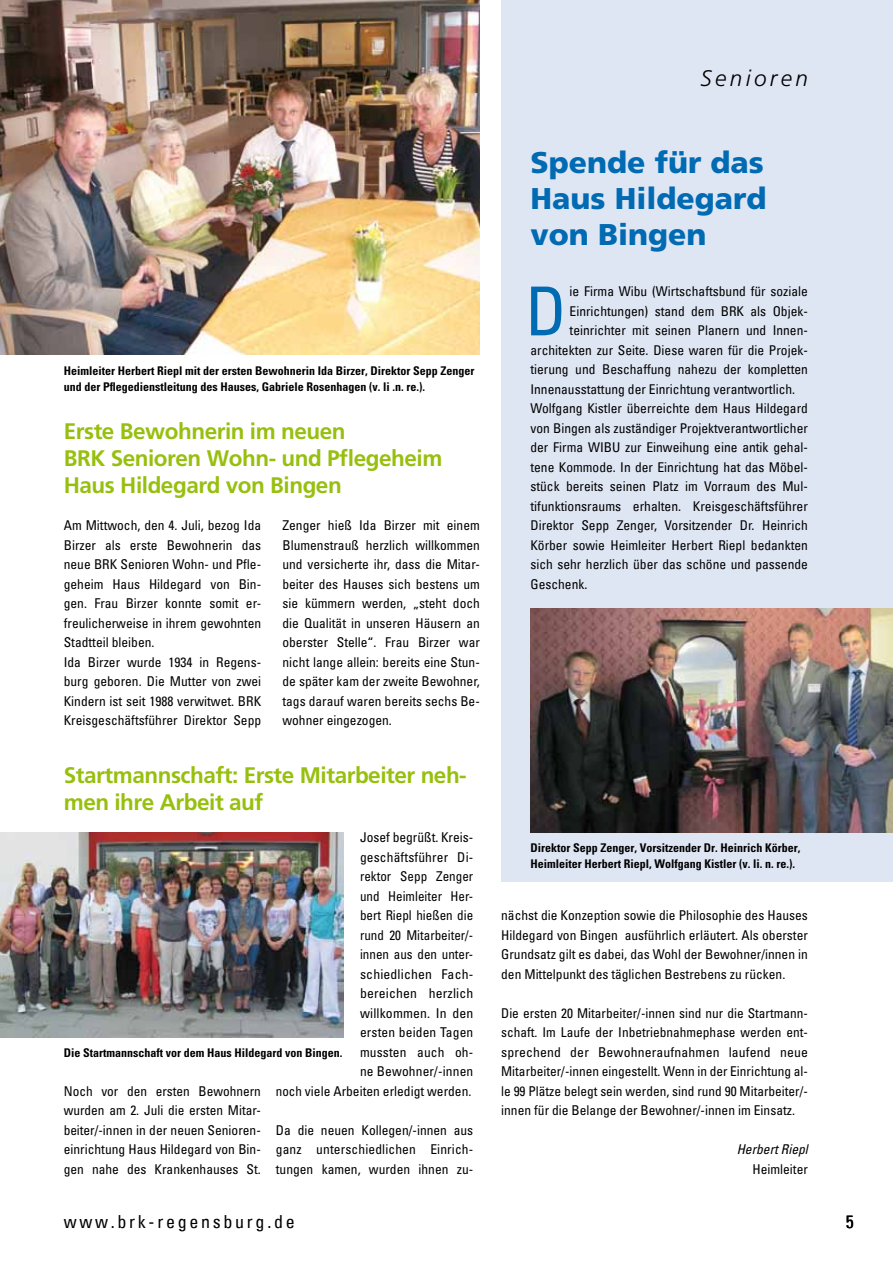
<style>
.page{position:relative;width:893px;height:1263px;background:#fff}
.page>*{position:absolute;margin:0;border:0;box-sizing:border-box;transform-origin:0 0}
.t1{font:condensed 67.5px "Univers LT";color:#006ab3}
.t2{font:900 30px/36px "Frutiger";color:#006ab3;text-align:justify}
.t3{font:700 22.5px/27px "Frutiger";letter-spacing:-.02em;color:#97bf0d}
.t4{font:italic 300 22.5px "Frutiger";letter-spacing:.15em;color:#000}
.t5{font:condensed 18px "Univers LT";letter-spacing:.15em;color:#000}
.t6{font:condensed 13.5px/19.5px "Univers";color:#000;text-align:justify}
.t7{font:condensed 13.5px "Univers LT";color:#000}
.t8{font:italic condensed 13.5px "Univers";color:#000}
.t9{font:700 condensed 12px/16.5px "Univers";color:#000}
</style>
<div class="page">
<div style="left:501px;top:0;width:392px;height:881px;background:#dfe6f3"></div>
<img style="left:0;top:0;width:480px;height:355px">
<img style="left:0;top:832px;width:343px;height:205px">
<img style="left:530px;top:608px;width:363px;height:224px">
<h3 class="t4" style="left:700px;top:66px;width:109px">Senioren</h3>
<p class="t9" style="left:64px;top:362px;width:412px">Heimleiter Herbert Riepl mit der ersten Bewohnerin Ida Birzer, Direktor Sepp Zenger und der Pflegedienstleitung des Hauses, Gabriele Rosenhagen (v. li .n. re.).</p>
<h3 class="t3" style="left:64px;top:417px;width:380px">Erste Bewohnerin im neuen<br>BRK Senioren Wohn- und Pflegeheim<br>Haus Hildegard von Bingen</h3>
<p class="t6" style="left:64px;top:515px;width:199px;text-align:left">Am Mittwoch, den 4. Juli, bezog Ida<br>Birzer als erste Bewohnerin das neue BRK Senioren Wohn- und Pfle&shy;geheim Haus Hildegard von Bin&shy;gen. Frau Birzer konnte somit er&shy;freulicherweise in ihrem gewohnten<br>Stadtteil bleiben.<br>Ida Birzer wurde 1934 in Regens&shy;burg geboren. Die Mutter von zwei<br>Kindern ist seit 1988 verwitwet. BRK<br>Kreisgeschäftsführer Direktor Sepp</p>
<p class="t6" style="left:282px;top:515px;width:199px">Zenger hieß Ida Birzer mit einem Blumenstrauß herzlich willkommen und versicherte ihr, dass die Mitar&shy;beiter des Hauses sich bestens um sie kümmern werden, „steht doch die Qualität in unseren Häusern an oberster Stelle“. Frau Birzer war nicht lange allein: bereits eine Stun&shy;de später kam der zweite Bewohner, tags darauf waren bereits sechs Be&shy;wohner eingezogen.</p>
<h3 class="t3" style="left:64px;top:762px;width:404px">Startmannschaft: Erste Mitarbeiter neh&shy;men ihre Arbeit auf</h3>
<p class="t6" style="left:276px;top:827px;width:199px;text-align:right">Josef begrüßt. Kreis&shy;geschäftsführer Di-<br>rektor Sepp Zenger<br>und Heimleiter Her-<br>bert Riepl hießen die<br>rund 20 Mitarbeiter/-<br>innen aus den unter-<br>schiedlichen Fach-<br>bereichen herzlich<br>willkommen. In den<br>ersten beiden Tagen<br>mussten auch oh-<br>ne Bewohner/-innen<br>noch viele Arbeiten erledigt werden.</p>
<p class="t6" style="left:276px;top:1120px;width:199px">Da die neuen Kollegen/-innen aus ganz unterschiedlichen Einrich&shy;tungen kamen, wurden ihnen zu-</p>
<p class="t9" style="left:64px;top:1045px;width:280px">Die Startmannschaft vor dem Haus Hildegard von Bingen.</p>
<p class="t6" style="left:64px;top:1081px;width:199px">Noch vor den ersten Bewohnern wurden am 2. Juli die ersten Mitar&shy;beiter/-innen in der neuen Senioren&shy;einrichtung Haus Hildegard von Bin&shy;gen nahe des Krankenhauses St.</p>
<h2 class="t2" style="left:530px;top:144px;width:237px">Spende für das Haus Hildegard von Bingen</h2>
<p class="t7" style="left:570px;top:283px;width:240px">ie Firma Wibu (Wirtschaftsbund für soziale</p>
<p class="t7" style="left:570px;top:302px;width:240px">Einrichtungen) stand dem BRK als Objek-</p>
<p class="t7" style="left:570px;top:322px;width:240px">teinrichter mit seinen Planern und Innen-</p>
<p class="t7" style="left:530px;top:341px;width:279px">architekten zur Seite. Diese waren für die Projek-</p>
<p class="t7" style="left:530px;top:361px;width:279px">tierung und Beschaffung nahezu der kompletten</p>
<p class="t7" style="left:530px;top:380px;width:266px">Innenausstattung der Einrichtung verantwortlich.</p>
<p class="t7" style="left:530px;top:400px;width:279px">Wolfgang Kistler überreichte dem Haus Hildegard</p>
<p class="t7" style="left:530px;top:419px;width:279px">von Bingen als zuständiger Projektverantwortlicher</p>
<p class="t7" style="left:530px;top:439px;width:279px">der Firma WIBU zur Einweihung eine antik gehal-</p>
<p class="t7" style="left:530px;top:458px;width:279px">tene Kommode. In der Einrichtung hat das Möbel-</p>
<p class="t7" style="left:530px;top:478px;width:279px">stück bereits seinen Platz im Vorraum des Mul-</p>
<p class="t7" style="left:530px;top:497px;width:279px">tifunktionsraums erhalten. Kreisgeschäftsführer</p>
<p class="t7" style="left:530px;top:517px;width:279px">Direktor Sepp Zenger, Vorsitzender Dr. Heinrich</p>
<p class="t7" style="left:530px;top:536px;width:279px">Körber sowie Heimleiter Herbert Riepl bedankten</p>
<p class="t7" style="left:530px;top:556px;width:279px">sich sehr herzlich über das schöne und passende</p>
<p class="t7" style="left:530px;top:575px;width:58px">Geschenk.</p>
<h1 class="t1" style="left:525px;top:269px;width:43px">D</h1>
<p class="t9" style="left:530px;top:839px;width:271px">Direktor Sepp Zenger, Vorsitzender Dr. Heinrich Körber,<br>Heimleiter Herbert Riepl, Wolfgang Kistler (v. li. n. re.).</p>
<p class="t6" style="left:501px;top:905px;width:308px">nächst die Konzeption sowie die Philosophie des Hauses Hildegard von Bingen ausführlich erläutert. Als oberster Grundsatz gilt es dabei, das Wohl der Bewohner/innen in den Mittelpunkt des täglichen Bestrebens zu rücken.</p>
<p class="t6" style="left:501px;top:1003px;width:308px">Die ersten 20 Mitarbeiter/-innen sind nur die Startmann&shy;schaft. Im Laufe der Inbetriebnahmephase werden ent&shy;sprechend der Bewohneraufnahmen laufend neue Mitarbeiter/-innen eingestellt. Wenn in der Einrichtung al&shy;le 99 Plätze belegt sein werden, sind rund 90 Mitarbeiter/- innen für die Belange der Bewohner/-innen im Einsatz.</p>
<p class="t8" style="left:737px;top:1141px;width:73px">Herbert Riepl</p>
<p class="t6" style="left:752px;top:1159px;width:57px">Heimleiter</p>
<h3 class="t5" style="left:64px;top:1210px;width:232px">www.brk-regensburg.de</h3>
<h3 class="t5" style="left:846px;top:1210px;width:9px">5</h3>
</div>
